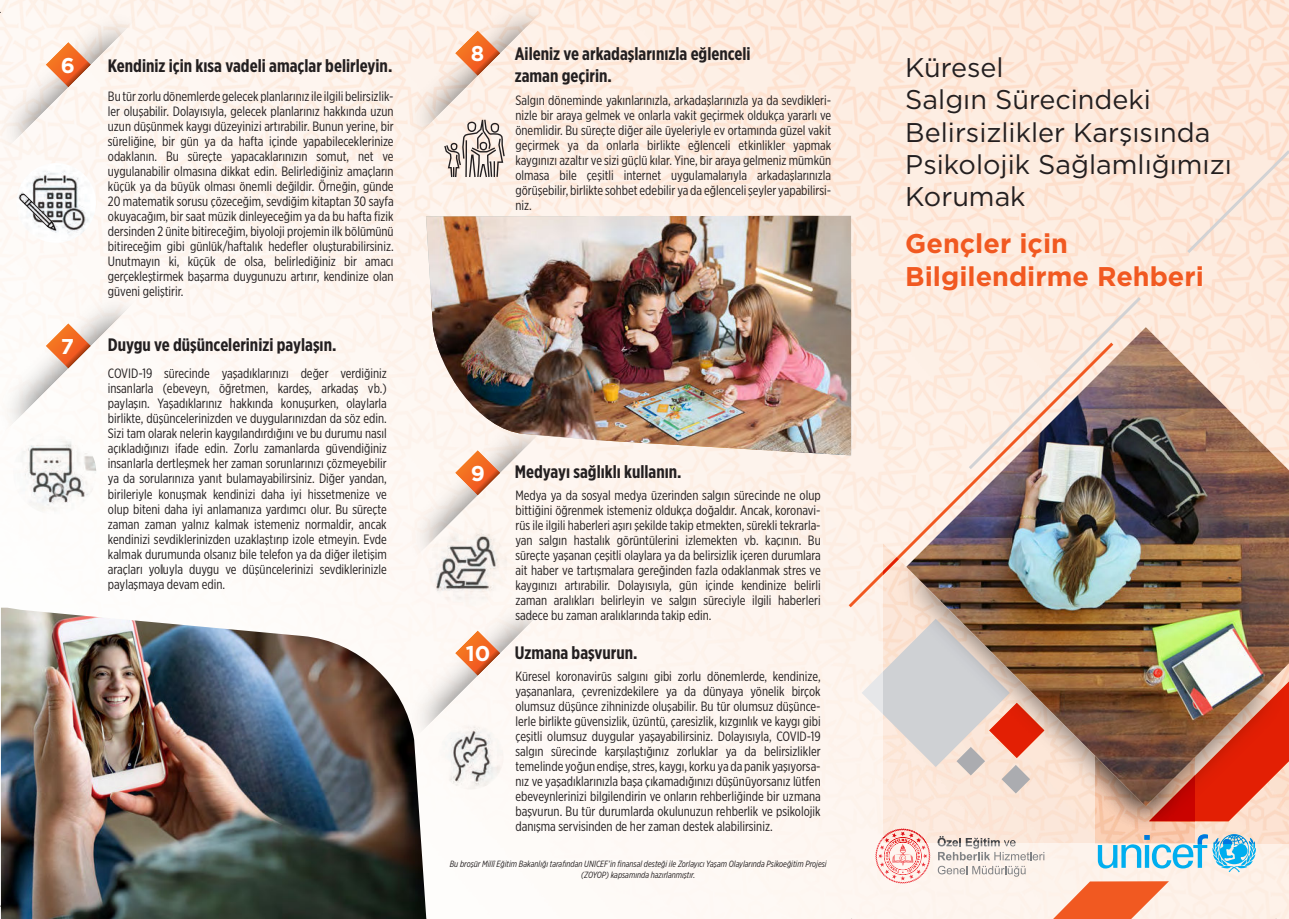
<style>
.page{position:relative;width:1289px;height:919px;background:#fff}
.page>*{position:absolute;margin:0;border:0;box-sizing:border-box;transform-origin:0 0}
.t1{font:27px/32.4px "Gotham Book Tr";color:#231f20}
.t2{font:700 27px/32.4px "Gotham";color:#f15921}
.t3{font:700 21.3px "Gotham";color:#fff}
.t4{font:700 18px/21.6px "Gotham X Narrow";color:#231f20}
.t5{font:13.5px/15px "Gotham X Narrow";color:#231f20;text-align:justify}
.t6{font:italic 9px/10.8px "Gotham X Narrow";color:#231f20;text-align:center}
</style>
<div class="page">
<img style="left:0;top:0;width:1288px;height:918px">
<svg style="left:1053px;top:880px;width:115px;height:38px;background:#f58d66"></svg>
<svg style="left:968px;top:297px;width:172px;height:30px;background:#fceadd"></svg>
<svg style="left:1187px;top:150px;width:101px;height:103px;background:#fbe6d8"></svg>
<svg style="left:875px;top:828px;width:55px;height:55px"></svg>
<svg style="left:937px;top:841px;width:107px;height:35px"></svg>
<svg style="left:848px;top:342px;width:58px;height:129px;background:#fdeee4"></svg>
<img style="left:883px;top:806px;width:212px;height:35px">
<svg style="left:846px;top:471px;width:60px;height:335px;background:#f9ebe2"></svg>
<svg style="left:1097px;top:843px;width:158px;height:29px;background:#9ad5e9"></svg>
<img style="left:1095px;top:806px;width:193px;height:37px">
<svg style="left:1110px;top:806px;width:178px;height:15px;background:#e17663"></svg>
<img style="left:0;top:0;width:140px;height:153px">
<svg style="left:25px;top:39px;width:105px;height:104px"></svg>
<img style="left:396px;top:0;width:153px;height:142px">
<div style="left:396px;top:408px;width:153px;height:153px;background:#fef7f2"></div>
<svg style="left:434px;top:455px;width:105px;height:96px"></svg>
<img style="left:396px;top:588px;width:153px;height:153px">
<svg style="left:434px;top:627px;width:105px;height:104px"></svg>
<img style="left:0;top:281px;width:140px;height:153px">
<svg style="left:25px;top:320px;width:105px;height:104px"></svg>
<img style="left:428px;top:526px;width:79px;height:80px;border-radius:40px">
<img style="left:438px;top:724px;width:65px;height:65px;border-radius:32px">
<img style="left:16px;top:163px;width:80px;height:80px;border-radius:40px">
<img style="left:13px;top:431px;width:83px;height:83px;border-radius:42px">
<img style="left:17px;top:191px;width:42px;height:42px">
<svg style="left:434px;top:27px;width:105px;height:150px;background:#ecd8cb"></svg>
<img style="left:426px;top:216px;width:425px;height:239px">
<img style="left:906px;top:327px;width:382px;height:479px">
<img style="left:1px;top:607px;width:425px;height:311px">
<h2 class="t3" style="left:61px;top:55px;width:16px">6</h2>
<h2 class="t3" style="left:61px;top:336px;width:15px">7</h2>
<h3 class="t4" style="left:108px;top:56px;width:286px">Kendiniz için kısa vadeli amaçlar belirleyin.</h3>
<p class="t5" style="left:108px;top:89px;width:287px">Bu tür zorlu dönemlerde gelecek planlarınız ile ilgili belirsizlik&shy;ler oluşabilir. Dolayısıyla, gelecek planlarınız hakkında uzun uzun düşünmek kaygı düzeyinizi artırabilir. Bunun yerine, bir süreliğine, bir gün ya da hafta içinde yapabileceklerinize odaklanın. Bu süreçte yapacaklarınızın somut, net ve uygulanabilir olmasına dikkat edin. Belirlediğiniz amaçların küçük ya da büyük olması önemli değildir. Örneğin, günde 20 matematik sorusu çözeceğim, sevdiğim kitaptan 30 sayfa okuyacağım, bir saat müzik dinleyeceğim ya da bu hafta fizik dersinden 2 ünite bitireceğim, biyoloji projemin ilk bölümünü bitireceğim gibi günlük/haftalık hedefler oluşturabilirsiniz.<br>Unutmayın ki, küçük de olsa, belirlediğiniz bir amacı gerçekleştirmek başarma duygunuzu artırır, kendinize olan güveni geliştirir.</p>
<h3 class="t4" style="left:108px;top:335px;width:230px">Duygu ve düşüncelerinizi paylaşın.</h3>
<p class="t5" style="left:108px;top:366px;width:280px">COVID-19 sürecinde yaşadıklarınızı değer verdiğiniz insanlarla (ebeveyn, öğretmen, kardeş, arkadaş vb.) paylaşın. Yaşadıklarınız hakkında konuşurken, olaylarla birlikte, düşüncelerinizden ve duygularınızdan da söz edin.<br>Sizi tam olarak nelerin kaygılandırdığını ve bu durumu nasıl açıkladığınızı ifade edin. Zorlu zamanlarda güvendiğiniz insanlarla dertleşmek her zaman sorunlarınızı çözmeyebilir ya da sorularınıza yanıt bulamayabilirsiniz. Diğer yandan, birileriyle konuşmak kendinizi daha iyi hissetmenize ve olup biteni daha iyi anlamanıza yardımcı olur. Bu süreçte zaman zaman yalnız kalmak istemeniz normaldir, ancak kendinizi sevdiklerinizden uzaklaştırıp izole etmeyin. Evde kalmak durumunda olsanız bile telefon ya da diğer iletişim araçları yoluyla duygu ve düşüncelerinizi sevdiklerinizle paylaşmaya devam edin.</p>
<h2 class="t3" style="left:471px;top:44px;width:15px">8</h2>
<h3 class="t4" style="left:515px;top:44px;width:237px">Aileniz ve arkadaşlarınızla eğlenceli zaman geçirin.</h3>
<p class="t5" style="left:515px;top:93px;width:317px">Salgın döneminde yakınlarınızla, arkadaşlarınızla ya da sevdikleri&shy;nizle bir araya gelmek ve onlarla vakit geçirmek oldukça yararlı ve önemlidir. Bu süreçte diğer aile üyeleriyle ev ortamında güzel vakit geçirmek ya da onlarla birlikte eğlenceli etkinlikler yapmak kaygınızı azaltır ve sizi güçlü kılar. Yine, bir araya gelmeniz mümkün olmasa bile çeşitli internet uygulamalarıyla arkadaşlarınızla görüşebilir, birlikte sohbet edebilir ya da eğlenceli şeyler yapabilirsi&shy;niz.</p>
<h2 class="t3" style="left:471px;top:463px;width:16px">9</h2>
<h2 class="t3" style="left:466px;top:643px;width:26px">10</h2>
<h3 class="t4" style="left:515px;top:462px;width:168px">Medyayı sağlıklı kullanın.</h3>
<p class="t5" style="left:515px;top:488px;width:307px">Medya ya da sosyal medya üzerinden salgın sürecinde ne olup bittiğini öğrenmek istemeniz oldukça doğaldır. Ancak, koronavi&shy;rüs ile ilgili haberleri aşırı şekilde takip etmekten, sürekli tekrarla&shy;yan salgın hastalık görüntülerini izlemekten vb. kaçının. Bu süreçte yaşanan çeşitli olaylara ya da belirsizlik içeren durumlara ait haber ve tartışmalara gereğinden fazla odaklanmak stres ve kaygınızı artırabilir. Dolayısıyla, gün içinde kendinize belirli zaman aralıkları belirleyin ve salgın süreciyle ilgili haberleri sadece bu zaman aralıklarında takip edin.</p>
<h3 class="t4" style="left:515px;top:642px;width:124px">Uzmana başvurun.</h3>
<p class="t5" style="left:515px;top:669px;width:307px">Küresel koronavirüs salgını gibi zorlu dönemlerde, kendinize, yaşananlara, çevrenizdekilere ya da dünyaya yönelik birçok olumsuz düşünce zihninizde oluşabilir. Bu tür olumsuz düşünce&shy;lerle birlikte güvensizlik, üzüntü, çaresizlik, kızgınlık ve kaygı gibi çeşitli olumsuz duygular yaşayabilirsiniz. Dolayısıyla, COVID-19 salgın sürecinde karşılaştığınız zorluklar ya da belirsizlikler temelinde yoğun endişe, stres, kaygı, korku ya da panik yaşıyorsa&shy;nız ve yaşadıklarınızla başa çıkamadığınızı düşünüyorsanız lütfen ebeveynlerinizi bilgilendirin ve onların rehberliğinde bir uzmana başvurun. Bu tür durumlarda okulunuzun rehberlik ve psikolojik danışma servisinden de her zaman destek alabilirsiniz.</p>
<p class="t6" style="left:450px;top:858px;width:378px">Bu broşür Millî Eğitim Bakanlığı tarafından UNICEF’in finansal desteği ile Zorlayıcı Yaşam Olaylarında Psikoeğitim Projesi (ZOYOP) kapsamında hazırlanmıştır.</p>
<h1 class="t1" style="left:905px;top:52px;width:328px">Küresel<br>Salgın Sürecindeki<br>Belirsizlikler Karşısında<br>Psikolojik Sağlamlığımızı<br>Korumak</h1>
<h1 class="t2" style="left:905px;top:229px;width:300px">Gençler için<br>Bilgilendirme Rehberi</h1>
</div>
